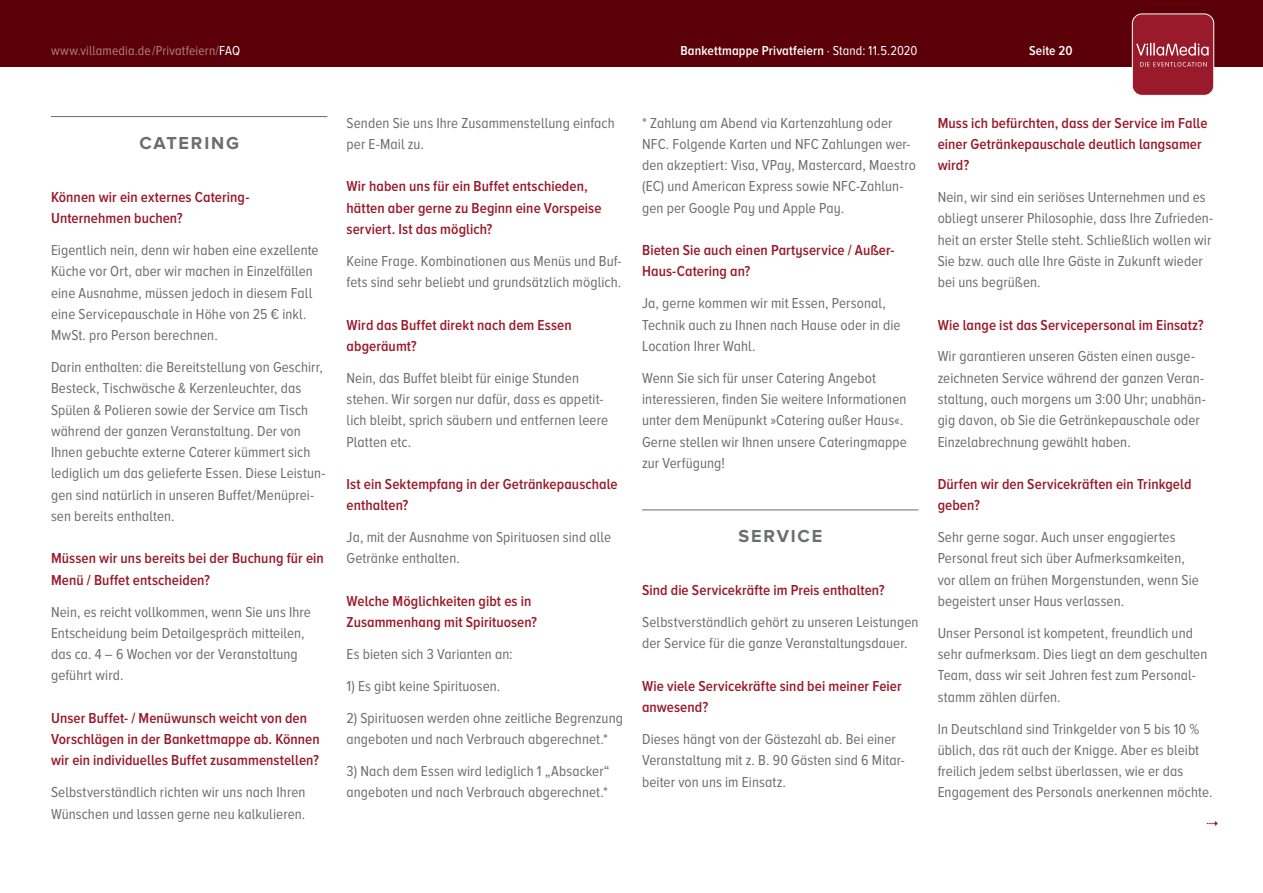
<style>
.page{position:relative;width:1263px;height:893px;background:#fff}
.page>*{position:absolute;margin:0;border:0;box-sizing:border-box;transform-origin:0 0}
.FAQ_1_-_Kapitel{font:700 18px "Proxima Nova";letter-spacing:.105em;color:#6c6d70}
.FAQ_3_-_Antwort{font:15px/21.3px "Proxima Nova A Cond";letter-spacing:.005em;color:#6c6d70}
.FAQ_2_-_Frage{font:600 15px/21.3px "Proxima Nova A Cond";letter-spacing:.005em;color:#991a2a}
.t1{font:600 13.5px "Proxima Nova A Cond";letter-spacing:.01em;color:#fff}
.t2{font:13.5px "Proxima Nova A Cond";letter-spacing:.01em;color:#b08178}
.s1{color:#fff}
.s2{font-weight:400}
</style>
<div class="page">
<div style="left:0;top:0;width:1263px;height:66px;background:#5b0008"></div>
<div style="left:1132px;top:14px;width:82px;height:81px;background:#991a2a;border-radius:10px"></div>
<div style="left:1132px;top:14px;width:82px;height:82px;border:1px solid #fff;border-radius:10px"></div>
<svg style="left:1136px;top:43px;width:72px;height:13px"></svg>
<svg style="left:1140px;top:62px;width:67px;height:5px"></svg>
<hr style="left:51px;top:116px;width:276px;height:1px;background:#6c6d70">
<hr style="left:642px;top:509px;width:276px;height:1px;background:#6c6d70">
<p class="t2" style="left:51px;top:43px;width:191px">www.villamedia.de/Privatfeiern/<span class="s1">FAQ</span></p>
<p class="t1" style="left:680px;top:43px;width:239px">Bankettmappe Privatfeiern <span class="s2">· Stand: 11.5.2020</span></p>
<p class="t1" style="left:1029px;top:43px;width:45px">Seite 20</p>
<p class="FAQ_1_-_Kapitel" style="left:139px;top:132px;width:101px">CATERING</p>
<p class="FAQ_2_-_Frage" style="left:51px;top:186px;width:200px">Können wir ein externes Catering-<br>Unternehmen buchen?</p>
<p class="FAQ_3_-_Antwort" style="left:51px;top:239px;width:269px">Eigentlich nein, denn wir haben eine exzellente Küche vor Ort, aber wir machen in Einzelfällen eine Ausnahme, müssen jedoch in diesem Fall eine Servicepauschale in Höhe von 25 € inkl.<br>MwSt. pro Person berechnen.</p>
<p class="FAQ_3_-_Antwort" style="left:51px;top:356px;width:276px">Darin enthalten: die Bereitstellung von Geschirr, Besteck, Tischwäsche &amp; Kerzenleuchter, das Spülen &amp; Polieren sowie der Service am Tisch während der ganzen Veranstaltung. Der von Ihnen gebuchte externe Caterer kümmert sich lediglich um das gelieferte Essen. Diese Leistun&shy;gen sind natürlich in unseren Buffet/Menüprei&shy;sen bereits enthalten.</p>
<p class="FAQ_2_-_Frage" style="left:51px;top:548px;width:274px">Müssen wir uns bereits bei der Buchung für ein<br>Menü / Buffet entscheiden?</p>
<p class="FAQ_3_-_Antwort" style="left:51px;top:601px;width:261px">Nein, es reicht vollkommen, wenn Sie uns Ihre Entscheidung beim Detailgespräch mitteilen, das ca. 4 – 6 Wochen vor der Veranstaltung geführt wird.</p>
<p class="FAQ_2_-_Frage" style="left:51px;top:707px;width:270px">Unser Buffet- / Menüwunsch weicht von den<br>Vorschlägen in der Bankettmappe ab. Können wir ein individuelles Buffet zusammenstellen?</p>
<p class="FAQ_3_-_Antwort" style="left:51px;top:782px;width:256px">Selbstverständlich richten wir uns nach Ihren<br>Wünschen und lassen gerne neu kalkulieren.</p>
<p class="FAQ_3_-_Antwort" style="left:347px;top:112px;width:270px">Senden Sie uns Ihre Zusammenstellung einfach per E-Mail zu.</p>
<p class="FAQ_2_-_Frage" style="left:347px;top:176px;width:256px">Wir haben uns für ein Buffet entschieden, hätten aber gerne zu Beginn eine Vorspeise serviert. Ist das möglich?</p>
<p class="FAQ_3_-_Antwort" style="left:347px;top:250px;width:277px">Keine Frage. Kombinationen aus Menüs und Buf&shy;fets sind sehr beliebt und grundsätzlich möglich.</p>
<p class="FAQ_2_-_Frage" style="left:347px;top:314px;width:227px">Wird das Buffet direkt nach dem Essen abgeräumt?</p>
<p class="FAQ_3_-_Antwort" style="left:347px;top:367px;width:263px">Nein, das Buffet bleibt für einige Stunden stehen. Wir sorgen nur dafür, dass es appetit&shy;lich bleibt, sprich säubern und entfernen leere Platten etc.</p>
<p class="FAQ_2_-_Frage" style="left:347px;top:473px;width:273px">Ist ein Sektempfang in der Getränkepauschale enthalten?</p>
<p class="FAQ_3_-_Antwort" style="left:347px;top:526px;width:266px">Ja, mit der Ausnahme von Spirituosen sind alle<br>Getränke enthalten.</p>
<p class="FAQ_2_-_Frage" style="left:347px;top:590px;width:192px">Welche Möglichkeiten gibt es in<br>Zusammenhang mit Spirituosen?</p>
<p class="FAQ_3_-_Antwort" style="left:347px;top:643px;width:168px">Es bieten sich 3 Varianten an:</p>
<p class="FAQ_3_-_Antwort" style="left:347px;top:675px;width:155px">1) Es gibt keine Spirituosen.</p>
<p class="FAQ_3_-_Antwort" style="left:347px;top:707px;width:278px">2) Spirituosen werden ohne zeitliche Begrenzung angeboten und nach Verbrauch abgerechnet.*</p>
<p class="FAQ_3_-_Antwort" style="left:347px;top:760px;width:265px">3) Nach dem Essen wird lediglich 1 „Absacker“ angeboten und nach Verbrauch abgerechnet.*</p>
<p class="FAQ_3_-_Antwort" style="left:642px;top:112px;width:275px">* Zahlung am Abend via Kartenzahlung oder NFC. Folgende Karten und NFC Zahlungen wer&shy;den akzeptiert: Visa, VPay, Mastercard, Maestro (EC) und American Express sowie NFC-Zahlun&shy;gen per Google Pay und Apple Pay.</p>
<p class="FAQ_2_-_Frage" style="left:642px;top:239px;width:254px">Bieten Sie auch einen Partyservice / Außer-<br>Haus-Catering an?</p>
<p class="FAQ_3_-_Antwort" style="left:642px;top:293px;width:260px">Ja, gerne kommen wir mit Essen, Personal,<br>Technik auch zu Ihnen nach Hause oder in die<br>Location Ihrer Wahl.</p>
<p class="FAQ_3_-_Antwort" style="left:642px;top:367px;width:266px">Wenn Sie sich für unser Catering Angebot interessieren, finden Sie weitere Informationen unter dem Menüpunkt »Catering außer Haus«.<br>Gerne stellen wir Ihnen unsere Cateringmappe zur Verfügung!</p>
<p class="FAQ_1_-_Kapitel" style="left:738px;top:526px;width:85px">SERVICE</p>
<p class="FAQ_2_-_Frage" style="left:642px;top:580px;width:244px">Sind die Servicekräfte im Preis enthalten?</p>
<p class="FAQ_3_-_Antwort" style="left:642px;top:611px;width:278px">Selbstverständlich gehört zu unseren Leistungen der Service für die ganze Veranstaltungsdauer.</p>
<p class="FAQ_2_-_Frage" style="left:642px;top:675px;width:261px">Wie viele Servicekräfte sind bei meiner Feier anwesend?</p>
<p class="FAQ_3_-_Antwort" style="left:642px;top:728px;width:264px">Dieses hängt von der Gästezahl ab. Bei einer<br>Veranstaltung mit z. B. 90 Gästen sind 6 Mitar&shy;beiter von uns im Einsatz.</p>
<p class="FAQ_2_-_Frage" style="left:938px;top:112px;width:271px">Muss ich befürchten, dass der Service im Falle einer Getränkepauschale deutlich langsamer wird?</p>
<p class="FAQ_3_-_Antwort" style="left:938px;top:186px;width:277px">Nein, wir sind ein seriöses Unternehmen und es obliegt unserer Philosophie, dass Ihre Zufrieden&shy;heit an erster Stelle steht. Schließlich wollen wir Sie bzw. auch alle Ihre Gäste in Zukunft wieder bei uns begrüßen.</p>
<p class="FAQ_2_-_Frage" style="left:938px;top:314px;width:267px">Wie lange ist das Servicepersonal im Einsatz?</p>
<p class="FAQ_3_-_Antwort" style="left:938px;top:346px;width:270px">Wir garantieren unseren Gästen einen ausge&shy;zeichneten Service während der ganzen Veran&shy;staltung, auch morgens um 3:00 Uhr; unabhän&shy;gig davon, ob Sie die Getränkepauschale oder Einzelabrechnung gewählt haben.</p>
<p class="FAQ_2_-_Frage" style="left:938px;top:473px;width:255px">Dürfen wir den Servicekräften ein Trinkgeld geben?</p>
<p class="FAQ_3_-_Antwort" style="left:938px;top:526px;width:263px">Sehr gerne sogar. Auch unser engagiertes Personal freut sich über Aufmerksamkeiten, vor allem an frühen Morgenstunden, wenn Sie begeistert unser Haus verlassen.</p>
<p class="FAQ_3_-_Antwort" style="left:938px;top:622px;width:271px">Unser Personal ist kompetent, freundlich und sehr aufmerksam. Dies liegt an dem geschulten Team, dass wir seit Jahren fest zum Personal&shy;stamm zählen dürfen.</p>
<p class="FAQ_3_-_Antwort" style="left:938px;top:718px;width:276px">In Deutschland sind Trinkgelder von 5 bis 10 % üblich, das rät auch der Knigge. Aber es bleibt freilich jedem selbst überlassen, wie er das Engagement des Personals anerkennen möchte.</p>
</div>
